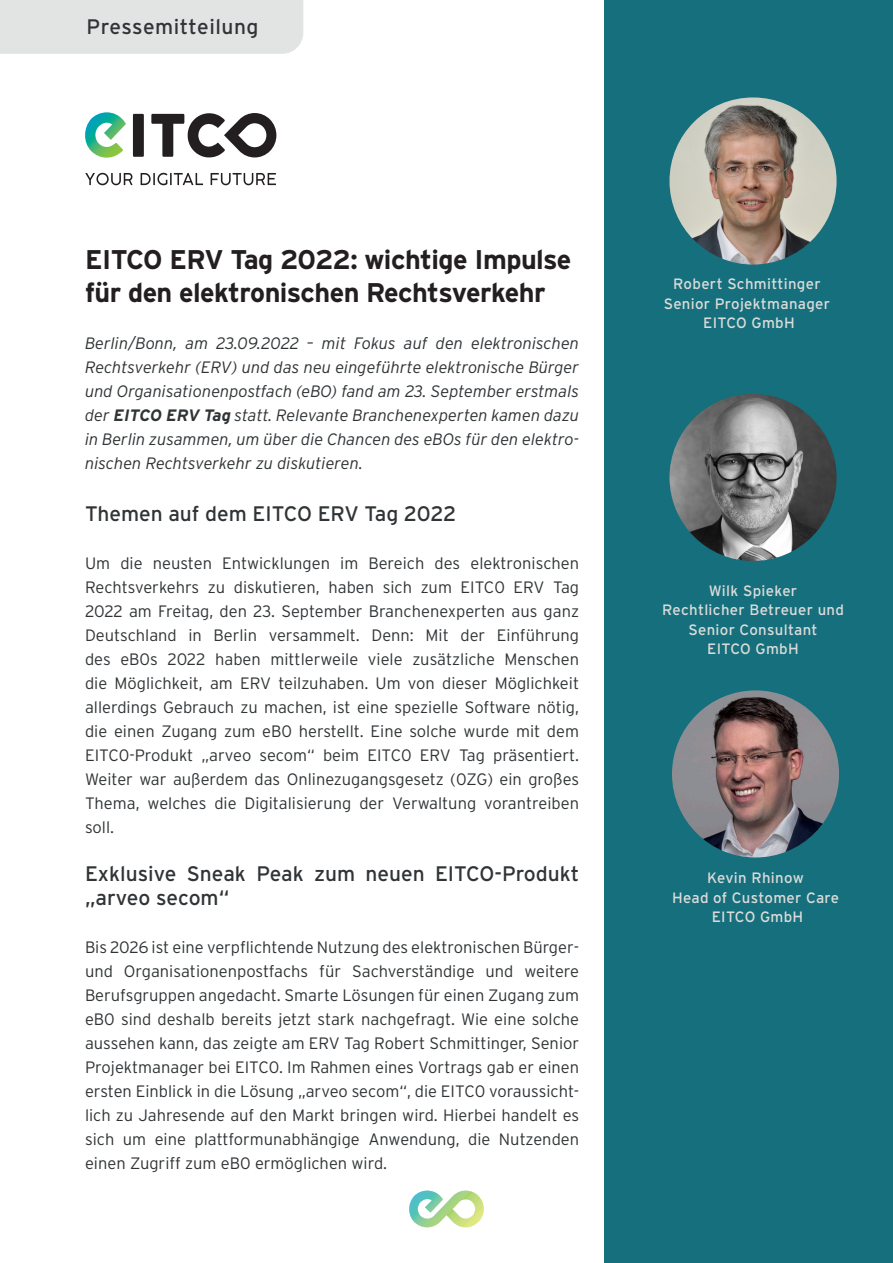
<style>
.page{position:relative;width:893px;height:1263px;background:#fff}
.page>*{position:absolute;margin:0;border:0;box-sizing:border-box;transform-origin:0 0}
.Textüberschriften{font:700 27px/33px "Interstate";letter-spacing:-.02em;color:#231f20}
.Fließtext_Überschrif{font:21px/24px "Interstate";color:#303436}
.Fließtext_Überschrif-2{font:21px "Interstate";letter-spacing:.025em;color:#303436}
.Fließtext_11_pt{font:300 16.5px/24px "Interstate";color:#303436;text-align:justify}
.Fließtext_11_pt-2{font:italic 300 16.5px/24px "Interstate";color:#303436;text-align:justify}
.Infotext{font:15px/19.5px "Interstate";letter-spacing:.02em;color:#dbdcda;text-align:center}
.s1{font-weight:700}
</style>
<div class="page">
<svg style="left:409px;top:1190px;width:75px;height:37px"></svg>
<div style="left:605px;top:0;width:288px;height:1263px;background:#166f7c"></div>
<div style="left:0;top:0;width:303px;height:54px;background:#e2e4e4"></div>
<svg style="left:85px;top:112px;width:41px;height:46px"></svg>
<svg style="left:133px;top:114px;width:11px;height:43px"></svg>
<svg style="left:151px;top:113px;width:125px;height:44px"></svg>
<svg style="left:85px;top:173px;width:47px;height:12px"></svg>
<svg style="left:141px;top:173px;width:62px;height:12px"></svg>
<svg style="left:211px;top:173px;width:65px;height:12px"></svg>
<img style="left:669px;top:393px;width:168px;height:169px;border-radius:84px">
<img style="left:669px;top:97px;width:168px;height:168px;border-radius:84px">
<img style="left:671px;top:690px;width:169px;height:168px;border-radius:84px">
<p class="Fließtext_Überschrif-2" style="left:87px;top:15px;width:173px">Pressemitteilung</p>
<p class="Textüberschriften" style="left:85px;top:243px;width:488px">EITCO ERV Tag 2022: wichtige Impulse für den elektronischen Rechtsverkehr</p>
<p class="Fließtext_11_pt-2" style="left:85px;top:331px;width:496px">Berlin/Bonn, am 23.09.2022 – mit Fokus auf den elektronischen Rechtsverkehr (ERV) und das neu eingeführte elektronische Bürger und Organisationenpostfach (eBO) fand am 23. September erstmals der <span class="s1">EITCO ERV Tag</span> statt. Relevante Branchenexperten kamen dazu in Berlin zusammen, um über die Chancen des eBOs für den elektro&shy;nischen Rechtsverkehr zu diskutieren.</p>
<p class="Fließtext_Überschrif" style="left:85px;top:501px;width:373px">Themen auf dem EITCO ERV Tag 2022</p>
<p class="Fließtext_11_pt" style="left:85px;top:550px;width:496px">Um die neusten Entwicklungen im Bereich des elektronischen Rechtsverkehrs zu diskutieren, haben sich zum EITC0 ERV Tag 2022 am Freitag, den 23. September Branchenexperten aus ganz Deutschland in Berlin versammelt. Denn: Mit der Einführung des eB0s 2022 haben mittlerweile viele zusätzliche Menschen die Möglichkeit, am ERV teilzuhaben. Um von dieser Möglichkeit allerdings Gebrauch zu machen, ist eine spezielle Software nötig, die einen Zugang zum eB0 herstellt. Eine solche wurde mit dem EITC0-Produkt „arveo secom“ beim EITC0 ERV Tag präsentiert.<br>Weiter war außerdem das Onlinezugangsgesetz (0ZG) ein großes Thema, welches die Digitalisierung der Verwaltung vorantreiben soll.</p>
<p class="Fließtext_Überschrif" style="left:85px;top:861px;width:496px">Exklusive Sneak Peak zum neuen EITCO-Produkt „arveo secom“</p>
<p class="Fließtext_11_pt" style="left:85px;top:934px;width:496px">Bis 2026 ist eine verpflichtende Nutzung des elektronischen Bürger&shy;und Organisationenpostfachs für Sachverständige und weitere Berufsgruppen angedacht. Smarte Lösungen für einen Zugang zum eB0 sind deshalb bereits jetzt stark nachgefragt. Wie eine solche aussehen kann, das zeigte am ERV Tag Robert Schmittinger, Senior Projektmanager bei EITC0. Im Rahmen eines Vortrags gab er einen ersten Einblick in die Lösung „arveo secom“, die EITC0 voraussicht&shy;lich zu Jahresende auf den Markt bringen wird. Hierbei handelt es sich um eine plattformunabhängige Anwendung, die Nutzenden einen Zugriff zum eB0 ermöglichen wird.</p>
<p class="Infotext" style="left:673px;top:274px;width:149px">Robert Schmittinger</p>
<p class="Infotext" style="left:664px;top:293px;width:168px">Senior Projektmanager</p>
<p class="Infotext" style="left:703px;top:313px;width:93px">EITCO GmbH</p>
<p class="Infotext" style="left:709px;top:580px;width:90px">Wilk Spieker</p>
<p class="Infotext" style="left:662px;top:600px;width:183px">Rechtlicher Betreuer und<br>Senior Consultant</p>
<p class="Infotext" style="left:707px;top:639px;width:93px">EITCO GmbH</p>
<p class="Infotext" style="left:707px;top:868px;width:98px">Kevin Rhinow</p>
<p class="Infotext" style="left:672px;top:888px;width:169px">Head of Customer Care</p>
<p class="Infotext" style="left:712px;top:907px;width:93px">EITCO GmbH</p>
</div>
